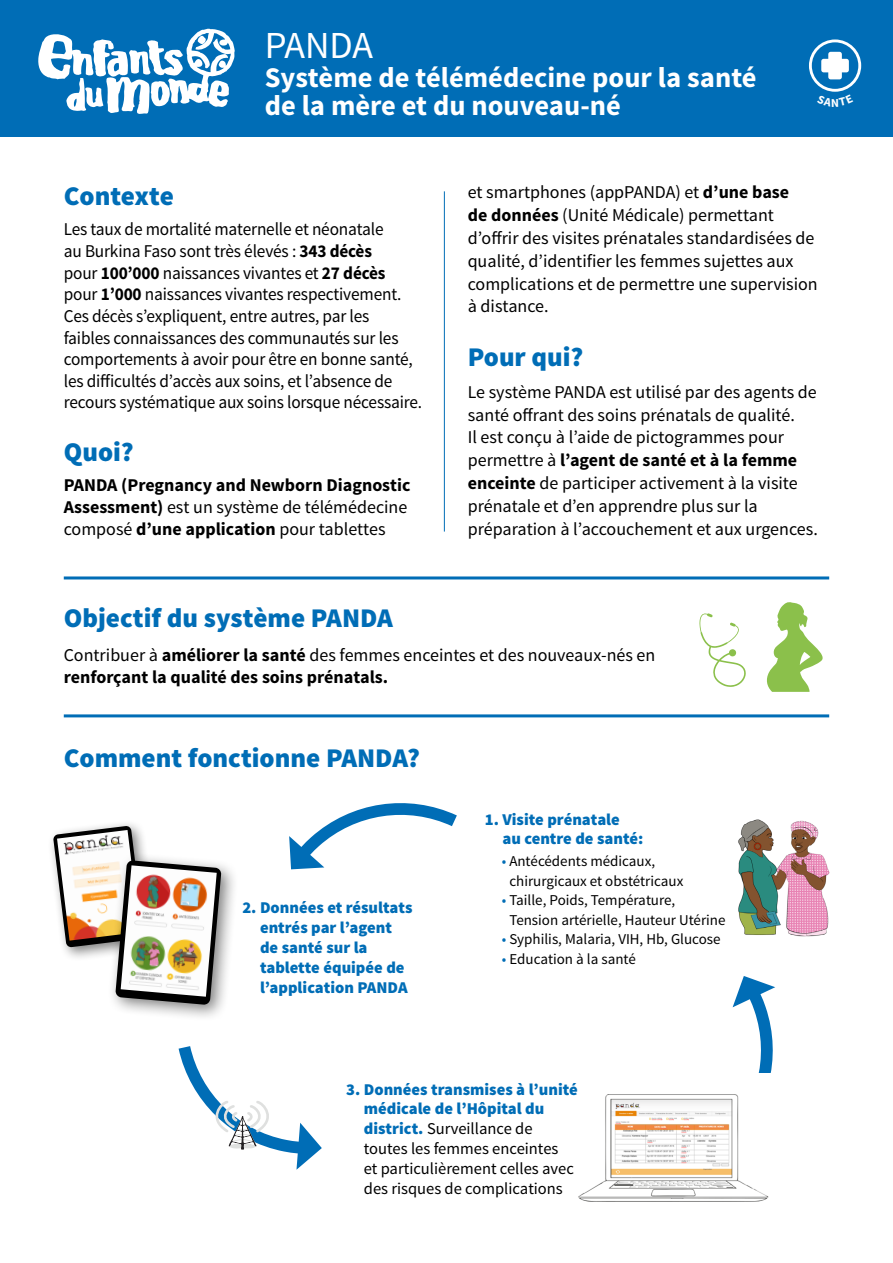
<style>
.page{position:relative;width:893px;height:1263px;background:#fff}
.page>*{position:absolute;margin:0;border:0;box-sizing:border-box;transform-origin:0 0}
.titre_1{font:38.1px "Source Sans Pro";letter-spacing:-.005em;color:#fff}
.titre_1-2{font:700 28.5px/28.5px "Source Sans Pro";color:#fff}
.sous_titre{font:900 27px "Source Sans Pro";color:#006db6}
.Body_text{font:18px/22.8px "Source Sans Pro";letter-spacing:-.01em;color:#000}
.Body_text-2{font:18px/21.6px "Source Sans Pro";letter-spacing:-.01em;color:#000;scale:.96 1}
.Body_text-3{font:700 18px/21.6px "Source Sans Pro";color:#000}
.dans_les_ronds{font:16.5px/19.8px "Source Sans Pro";color:#000}
.dans_les_ronds-2{font:900 16.5px/19.8px "Source Sans Pro";color:#006db6}
.Body_text-4{font:15px/19.5px "Source Sans Pro";color:#000}
.s1{font-weight:700}
.s2{font-weight:400}
.s3{color:#006db6}
.s4{font-weight:900;color:#006db6}
</style>
<div class="page">
<svg style="left:732px;top:976px;width:43px;height:97px"></svg>
<img style="left:578px;top:1094px;width:191px;height:108px">
<div style="left:0;top:0;width:893px;height:136px;background:#006db6"></div>
<hr style="left:64px;top:576px;width:765px;height:3px;background:#006db6">
<hr style="left:64px;top:714px;width:765px;height:3px;background:#006db6">
<svg style="left:38px;top:28px;width:197px;height:86px"></svg>
<svg style="left:699px;top:613px;width:47px;height:74px"></svg>
<hr style="left:444px;top:191px;width:1px;height:340px;background:#006db6">
<svg style="left:289px;top:803px;width:168px;height:66px"></svg>
<div style="left:107px;top:852px;width:132px;height:170px;background:#000;opacity:.5"></div>
<svg style="left:53px;top:826px;width:168px;height:179px"></svg>
<img style="left:121px;top:865px;width:96px;height:132px">
<svg style="left:179px;top:1046px;width:143px;height:124px"></svg>
<img style="left:738px;top:819px;width:92px;height:118px">
<svg style="left:767px;top:602px;width:56px;height:90px"></svg>
<svg style="left:809px;top:39px;width:52px;height:53px"></svg>
<p class="titre_1" style="left:265px;top:22px;width:110px">PANDA</p>
<p class="titre_1-2" style="left:265px;top:64px;width:493px">Système de télémédecine pour la santé de la mère et du nouveau-né</p>
<p class="sous_titre" style="left:64px;top:179px;width:112px">Contexte</p>
<p class="Body_text-2" style="left:64px;top:219px;width:375px">Les taux de mortalité maternelle et néonatale<br>au Burkina Faso sont très élevés : <span class="s1">343 décès<br></span>pour <span class="s1">100’000</span> naissances vivantes et <span class="s1">27 décès </span>pour <span class="s1">1’000</span> naissances vivantes respectivement.<br>Ces décès s’expliquent, entre autres, par les<br>faibles connaissances des communautés sur les comportements à avoir pour être en bonne santé, les difficultés d’accès aux soins, et l’absence de recours systématique aux soins lorsque nécessaire.</p>
<p class="sous_titre" style="left:64px;top:435px;width:72px">Quoi?</p>
<p class="Body_text-3" style="left:64px;top:475px;width:348px">PANDA (Pregnancy and Newborn Diagnostic<br>Assessment) <span class="s2">est un système de télémédecine composé</span> d’une application <span class="s2">pour tablettes</span></p>
<p class="Body_text" style="left:468px;top:181px;width:352px">et smartphones (appPANDA) et <span class="s1">d’une base<br>de données</span> (Unité Médicale) permettant d’offrir des visites prénatales standardisées de qualité, d’identifier les femmes sujettes aux complications et de permettre une supervision à distance.</p>
<p class="sous_titre" style="left:468px;top:340px;width:117px">Pour qui?</p>
<p class="Body_text" style="left:468px;top:381px;width:352px">Le système PANDA est utilisé par des agents de santé offrant des soins prénatals de qualité.<br>Il est conçu à l’aide de pictogrammes pour permettre à <span class="s1">l’agent de santé et à la femme enceinte</span> de participer activement à la visite prénatale et d’en apprendre plus sur la préparation à l’accouchement et aux urgences.</p>
<p class="sous_titre" style="left:64px;top:600px;width:331px">Objectif du système PANDA</p>
<p class="Body_text-3" style="left:64px;top:645px;width:593px"><span class="s2">Contribuer à</span> améliorer la santé <span class="s2">des femmes enceintes et des nouveaux-nés en </span>renforçant la qualité des soins prénatals.</p>
<p class="sous_titre" style="left:64px;top:740px;width:358px">Comment fonctionne PANDA?</p>
<p class="dans_les_ronds-2" style="left:260px;top:899px;width:154px;text-indent:-18px">2. Données et résultats entrés par l’agent de santé sur la tablette équipée de l’application PANDA</p>
<p class="dans_les_ronds-2" style="left:502px;top:810px;width:143px;text-indent:-18px">1. Visite prénatale<br>au centre de santé:</p>
<p class="Body_text-4" style="left:509px;top:851px;width:176px;text-indent:-8px"><span class="s3">•</span> Antécédents médicaux, chirurgicaux et obstétricaux</p>
<p class="Body_text-4" style="left:509px;top:890px;width:218px;text-indent:-8px"><span class="s3">•</span> Taille, Poids, Température,<br>Tension artérielle, Hauteur Utérine</p>
<p class="Body_text-4" style="left:502px;top:929px;width:220px"><span class="s3">•</span> Syphilis, Malaria, VIH, Hb, Glucose</p>
<p class="Body_text-4" style="left:502px;top:949px;width:136px"><span class="s3">•</span> Education à la santé</p>
<p class="dans_les_ronds" style="left:364px;top:1079px;width:216px;text-indent:-18px"><span class="s4">3. Données transmises à l’unité médicale de l’Hôpital du district.</span> Surveillance de toutes les femmes enceintes<br>et particulièrement celles avec des risques de complications</p>
</div>
